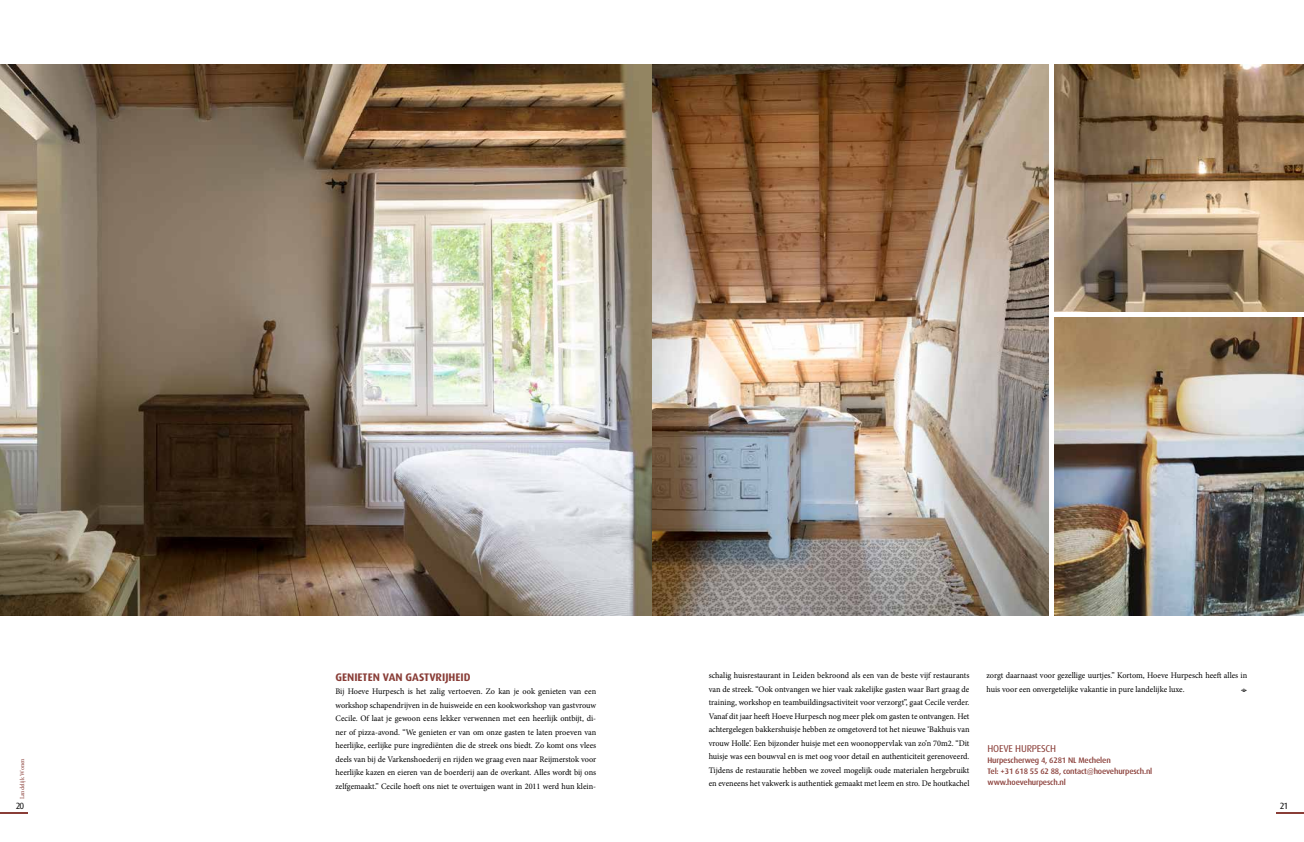
<style>
.page{position:relative;width:1304px;height:842px;background:#fff}
.page>*{position:absolute;margin:0;border:0;box-sizing:border-box;transform-origin:0 0}
.t1{font:700 11px "Dax";color:#893d37}
.t2{font:10px "Dax";letter-spacing:-.02em;color:#893d37}
.t3{font:9px "Dax";color:#000}
.t4{font:8.5px/13.5px "Minion Pro";color:#000;text-align:justify}
.t5{font:500 8px/11px "Dax";letter-spacing:-.02em;color:#893d37}
.t6{font:6px "Minion Pro";letter-spacing:-.005em;color:#893d37}
</style>
<div class="page">
<hr style="left:0;top:812px;width:28px;height:2px;background:#893d37">
<hr style="left:1276px;top:812px;width:28px;height:2px;background:#893d37">
<img style="left:0;top:64px;width:1049px;height:551px">
<img style="left:1054px;top:317px;width:250px;height:298px">
<img style="left:1054px;top:64px;width:250px;height:248px">
<p class="t6" style="left:18px;top:799px;width:43px;rotate:-90deg">Landelijk Wonen</p>
<p class="t1" style="left:335px;top:670px;width:137px">GENIETEN VAN GASTVRIJHEID</p>
<p class="t4" style="left:335px;top:685px;width:262px">Bij Hoeve Hurpesch is het zalig vertoeven. Zo kan je ook genieten van een workshop schapendrijven in de huisweide en een kookworkshop van gastvrouw Cecile. Of laat je gewoon eens lekker verwennen met een heerlijk ontbijt, di&shy;ner of pizza-avond. “We genieten er van om onze gasten te laten proeven van heerlijke, eerlijke pure ingrediënten die de streek ons biedt. Zo komt ons vlees deels van bij de Varkenshoederij en rijden we graag even naar Reijmerstok voor heerlijke kazen en eieren van de boerderij aan de overkant. Alles wordt bij ons zelfgemaakt.” Cecile hoeft ons niet te overtuigen want in 2011 werd hun klein-</p>
<p class="t4" style="left:709px;top:669px;width:262px">schalig huisrestaurant in Leiden bekroond als een van de beste vijf restaurants van de streek. “Ook ontvangen we hier vaak zakelijke gasten waar Bart graag de training, workshop en teambuildingsactiviteit voor verzorgt”, gaat Cecile verder.<br>Vanaf dit jaar heeft Hoeve Hurpesch nog meer plek om gasten te ontvangen. Het achtergelegen bakkershuisje hebben ze omgetoverd tot het nieuwe ‘Bakhuis van vrouw Holle’. Een bijzonder huisje met een woonoppervlak van zo’n 70m2. “Dit huisje was een bouwval en is met oog voor detail en authenticiteit gerenoveerd.<br>Tijdens de restauratie hebben we zoveel mogelijk oude materialen hergebruikt en eveneens het vakwerk is authentiek gemaakt met leem en stro. De houtkachel</p>
<p class="t4" style="left:986px;top:669px;width:262px">zorgt daarnaast voor gezellige uurtjes.” Kortom, Hoeve Hurpesch heeft alles in huis voor een onvergetelijke vakantie in pure landelijke luxe.</p>
<p class="t2" style="left:988px;top:743px;width:70px">HOEVE HURPESCH</p>
<p class="t5" style="left:988px;top:754px;width:166px">Hurpescherweg 4, 6281 NL Mechelen<br>Tel: +31 618 55 62 88, contact@hoevehurpesch.nl www.hoevehurpesch.nl</p>
<p class="t3" style="left:16px;top:801px;width:10px">20</p>
<p class="t3" style="left:1280px;top:801px;width:10px">21</p>
</div>
